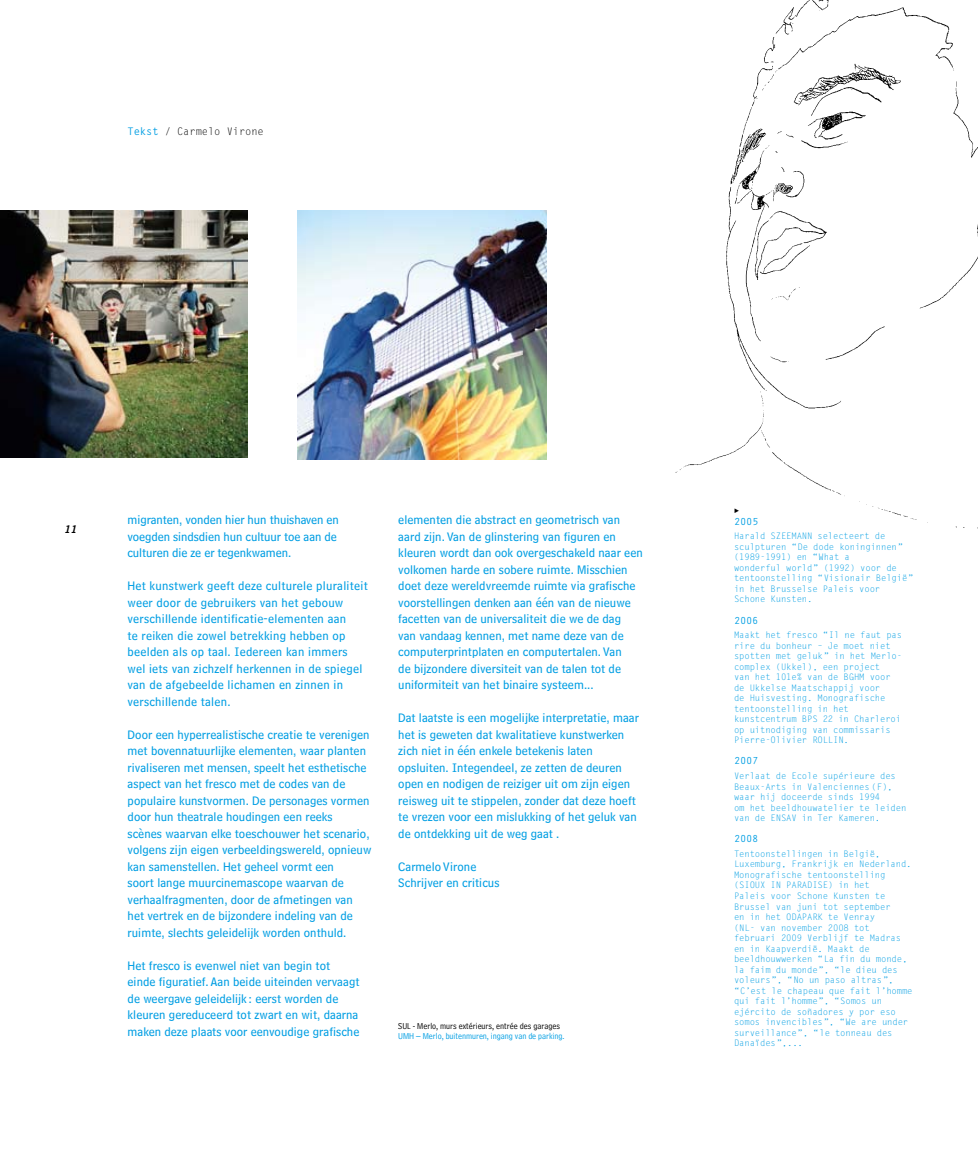
<style>
.page{position:relative;width:978px;height:1149px;background:#fff}
.page>*{position:absolute;margin:0;border:0;box-sizing:border-box;transform-origin:0 0}
.t1{font:12.75px/16.5px "Bell Centennial Std Sub Capt";letter-spacing:.005em;color:#009ee3}
.t2{font:10.5px "Letter Gothic Std";letter-spacing:-.01em;color:#000}
.t3{font:10.5px "Orator Std";letter-spacing:-.02em;color:#009ee3}
.t4{font:italic 10.5px "Trade Gothic Bold Two";color:#000}
.t5{font:9px/10.5px "Letter Gothic Std";letter-spacing:-.02em;color:#009ee3}
.t6{font:9px "Bell Centennial Std Address";color:#000}
.t7{font:9px "Bell Centennial Std Address";color:#009ee3}
.t8{font:9px "Letter Gothic Std";color:#000}
.s1{font-weight:700;color:#009ee3}
</style>
<div class="page">
<img style="left:675px;top:0;width:303px;height:529px">
<img style="left:298px;top:210px;width:248px;height:249px">
<img style="left:0;top:210px;width:247px;height:248px">
<p class="t2" style="left:128px;top:126px;width:138px"><span class="s1">Tekst</span> / Carmelo Virone</p>
<p class="t4" style="left:64px;top:522px;width:14px">11</p>
<p class="t1" style="left:128px;top:511px;width:213px">migranten, vonden hier hun thuishaven en voegden sindsdien hun cultuur toe aan de culturen die ze er tegenkwamen.</p>
<p class="t1" style="left:128px;top:577px;width:242px">Het kunstwerk geeft deze culturele pluraliteit weer door de gebruikers van het gebouw verschillende identificatie-elementen aan<br>te reiken die zowel betrekking hebben op beelden als op taal. Iedereen kan immers wel iets van zichzelf herkennen in de spiegel van de afgebeelde lichamen en zinnen in verschillende talen.</p>
<p class="t1" style="left:128px;top:725px;width:245px">Door een hyperrealistische creatie te verenigen met bovennatuurlijke elementen, waar planten rivaliseren met mensen, speelt het esthetische aspect van het fresco met de codes van de populaire kunstvormen. De personages vormen door hun theatrale houdingen een reeks<br>scènes waarvan elke toeschouwer het scenario, volgens zijn eigen verbeeldingswereld, opnieuw kan samenstellen. Het geheel vormt een<br>soort lange muurcinemascope waarvan de verhaalfragmenten, door de afmetingen van het vertrek en de bijzondere indeling van de ruimte, slechts geleidelijk worden onthuld.</p>
<p class="t1" style="left:128px;top:956px;width:233px">Het fresco is evenwel niet van begin tot einde figuratief. Aan beide uiteinden vervaagt de weergave geleidelijk : eerst worden de kleuren gereduceerd tot zwart en wit, daarna maken deze plaats voor eenvoudige grafische</p>
<p class="t1" style="left:398px;top:511px;width:246px">elementen die abstract en geometrisch van aard zijn. Van de glinstering van figuren en kleuren wordt dan ook overgeschakeld naar een volkomen harde en sobere ruimte. Misschien doet deze wereldvreemde ruimte via grafische voorstellingen denken aan één van de nieuwe facetten van de universaliteit die we de dag<br>van vandaag kennen, met name deze van de computerprintplaten en computertalen. Van<br>de bijzondere diversiteit van de talen tot de uniformiteit van het binaire systeem...</p>
<p class="t1" style="left:398px;top:709px;width:242px">Dat laatste is een mogelijke interpretatie, maar het is geweten dat kwalitatieve kunstwerken zich niet in één enkele betekenis laten opsluiten. Integendeel, ze zetten de deuren open en nodigen de reiziger uit om zijn eigen reisweg uit te stippelen, zonder dat deze hoeft te vrezen voor een mislukking of het geluk van de ontdekking uit de weg gaat .</p>
<p class="t1" style="left:398px;top:857px;width:103px">Carmelo Virone<br>Schrijver en criticus</p>
<p class="t6" style="left:398px;top:1020px;width:163px">SUL - Merlo, murs extérieurs, entrée des garages</p>
<p class="t7" style="left:398px;top:1030px;width:168px">UMH – Merlo, buitenmuren, ingang van de parking.</p>
<p class="t8" style="left:734px;top:505px;width:7px">▶</p>
<p class="t3" style="left:734px;top:513px;width:26px">2005</p>
<p class="t5" style="left:734px;top:531px;width:181px">Harald SZEEMANN selecteert de sculpturen “De dode koninginnen” (1989-1991) en “What a<br>wonderful world” (1992) voor de tentoonstelling “Visionair België” in het Brusselse Paleis voor<br>Schone Kunsten.</p>
<p class="t3" style="left:734px;top:612px;width:26px">2006</p>
<p class="t5" style="left:734px;top:630px;width:170px">Maakt het fresco “Il ne faut pas rire du bonheur – Je moet niet spotten met geluk” in het Merlo&shy;complex (Ukkel), een project<br>van het 101e% van de BGHM voor de Ukkelse Maatschappij voor<br>de Huisvesting. Monografische tentoonstelling in het kunstcentrum BPS 22 in Charleroi op uitnodiging van commissaris<br>Pierre-Olivier ROLLIN.</p>
<p class="t3" style="left:734px;top:753px;width:26px">2007</p>
<p class="t5" style="left:734px;top:770px;width:174px">Verlaat de Ecole supérieure des<br>Beaux-Arts in Valenciennes (F), waar hij doceerde sinds 1994<br>om het beeldhouwatelier te leiden van de ENSAV in Ter Kameren.</p>
<p class="t3" style="left:734px;top:831px;width:26px">2008</p>
<p class="t5" style="left:734px;top:848px;width:180px">Tentoonstellingen in België,<br>Luxemburg, Frankrijk en Nederland.<br>Monografische tentoonstelling (SIOUX IN PARADISE) in het<br>Paleis voor Schone Kunsten te<br>Brussel van juni tot september<br>en in het ODAPARK te Venray<br>(NL- van november 2008 tot februari 2009 Verblijf te Madras en in Kaapverdië. Maakt de beeldhouwwerken “La fin du monde, la faim du monde”, “le dieu des voleurs”, “No un paso altras”, “C’est le chapeau que fait l’homme qui fait l’homme”, “Somos un ejército de soñadores y por eso somos invencibles”, “We are under surveillance”, “le tonneau des<br>Danaïdes”,...</p>
</div>
